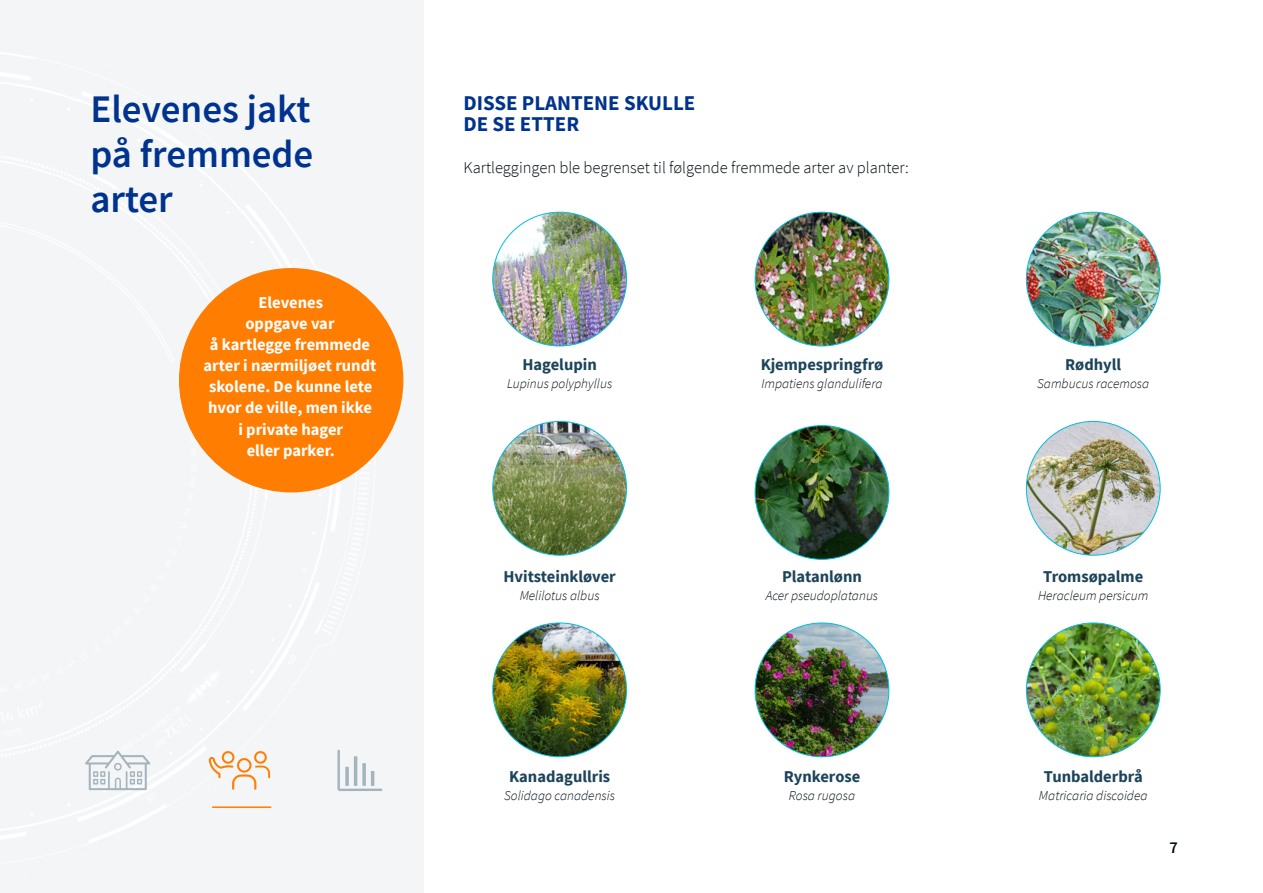
<style>
.page{position:relative;width:1263px;height:893px;background:#fff}
.page>*{position:absolute;margin:0;border:0;box-sizing:border-box;transform-origin:0 0}
.t1{font:600 39px/45px "Source Sans Pro";color:#00338d;text-align:justify}
.t2{font:700 21px/21px "Source Sans Pro";color:#00338d}
.t3{font:700 16.5px/21px "Source Sans Pro";color:#fff;text-align:center}
.t4{font:700 16.5px "Source Sans Pro";color:#1c445a}
.t5{font:300 16.5px "Source Sans Pro";color:#000b12}
.t6{font:600 16.5px "Source Sans Pro";color:#000b12}
.t7{font:italic 300 13.5px "Source Sans Pro";color:#000b12}
</style>
<div class="page">
<div style="left:0;top:0;width:424px;height:893px;background:#f3f5f7"></div>
<img style="left:0;top:53px;width:385px;height:790px">
<img style="left:493px;top:212px;width:133px;height:134px;border-radius:67px">
<img style="left:755px;top:212px;width:134px;height:134px;border-radius:67px">
<img style="left:1026px;top:212px;width:134px;height:134px;border-radius:67px">
<img style="left:493px;top:421px;width:133px;height:134px;border-radius:67px">
<img style="left:755px;top:426px;width:134px;height:133px;border-radius:67px">
<img style="left:1026px;top:421px;width:134px;height:134px;border-radius:67px">
<img style="left:493px;top:623px;width:133px;height:134px;border-radius:67px">
<img style="left:755px;top:623px;width:134px;height:134px;border-radius:67px">
<img style="left:1026px;top:623px;width:134px;height:134px;border-radius:67px">
<div style="left:179px;top:268px;width:224px;height:224px;background:#ff7d00;border-radius:50%"></div>
<svg style="left:85px;top:751px;width:65px;height:39px"></svg>
<svg style="left:209px;top:750px;width:61px;height:40px"></svg>
<svg style="left:337px;top:750px;width:45px;height:41px"></svg>
<hr style="left:213px;top:806px;width:58px;height:2px;background:#ff7d00">
<h1 class="t1" style="left:90px;top:86px;width:225px">Elevenes jakt på fremmede arter</h1>
<h2 class="t2" style="left:463px;top:93px;width:233px">DISSE PLANTENE SKULLE<br>DE SE ETTER</h2>
<p class="t5" style="left:463px;top:158px;width:447px">Kartleggingen ble begrenset til følgende fremmede arter av planter:</p>
<p class="t3" style="left:203px;top:292px;width:175px">Elevenes<br>oppgave var<br>å kartlegge fremmede arter i nærmiljøet rundt skolene. De kunne lete hvor de -ville, men ikke<br>i -private hager<br>eller parker.</p>
<p class="t4" style="left:522px;top:353px;width:76px">Hagelupin</p>
<p class="t7" style="left:507px;top:375px;width:107px">Lupinus polyphyllus</p>
<p class="t4" style="left:503px;top:566px;width:114px">Hvitsteinkløver</p>
<p class="t7" style="left:520px;top:588px;width:81px">Melilotus albus</p>
<p class="t4" style="left:509px;top:765px;width:103px">Kanadagullris</p>
<p class="t7" style="left:504px;top:787px;width:112px">Solidago canadensis</p>
<p class="t4" style="left:761px;top:353px;width:124px">Kjempespringfrø</p>
<p class="t7" style="left:761px;top:375px;width:123px">Impatiens glandulifera</p>
<p class="t4" style="left:782px;top:566px;width:81px">Platanlønn</p>
<p class="t7" style="left:766px;top:588px;width:114px">Acer pseudoplatanus</p>
<p class="t4" style="left:784px;top:765px;width:78px">Rynkerose</p>
<p class="t7" style="left:789px;top:787px;width:68px">Rosa rugosa</p>
<p class="t4" style="left:1065px;top:353px;width:58px">Rødhyll</p>
<p class="t7" style="left:1037px;top:375px;width:113px">Sambucus racemosa</p>
<p class="t4" style="left:1043px;top:566px;width:102px">Tromsøpalme</p>
<p class="t7" style="left:1038px;top:588px;width:112px">Heracleum persicum</p>
<p class="t4" style="left:1044px;top:765px;width:100px">Tunbalderbrå</p>
<p class="t7" style="left:1039px;top:787px;width:110px">Matricaria discoidea</p>
<p class="t6" style="left:1169px;top:836px;width:10px">7</p>
</div>
